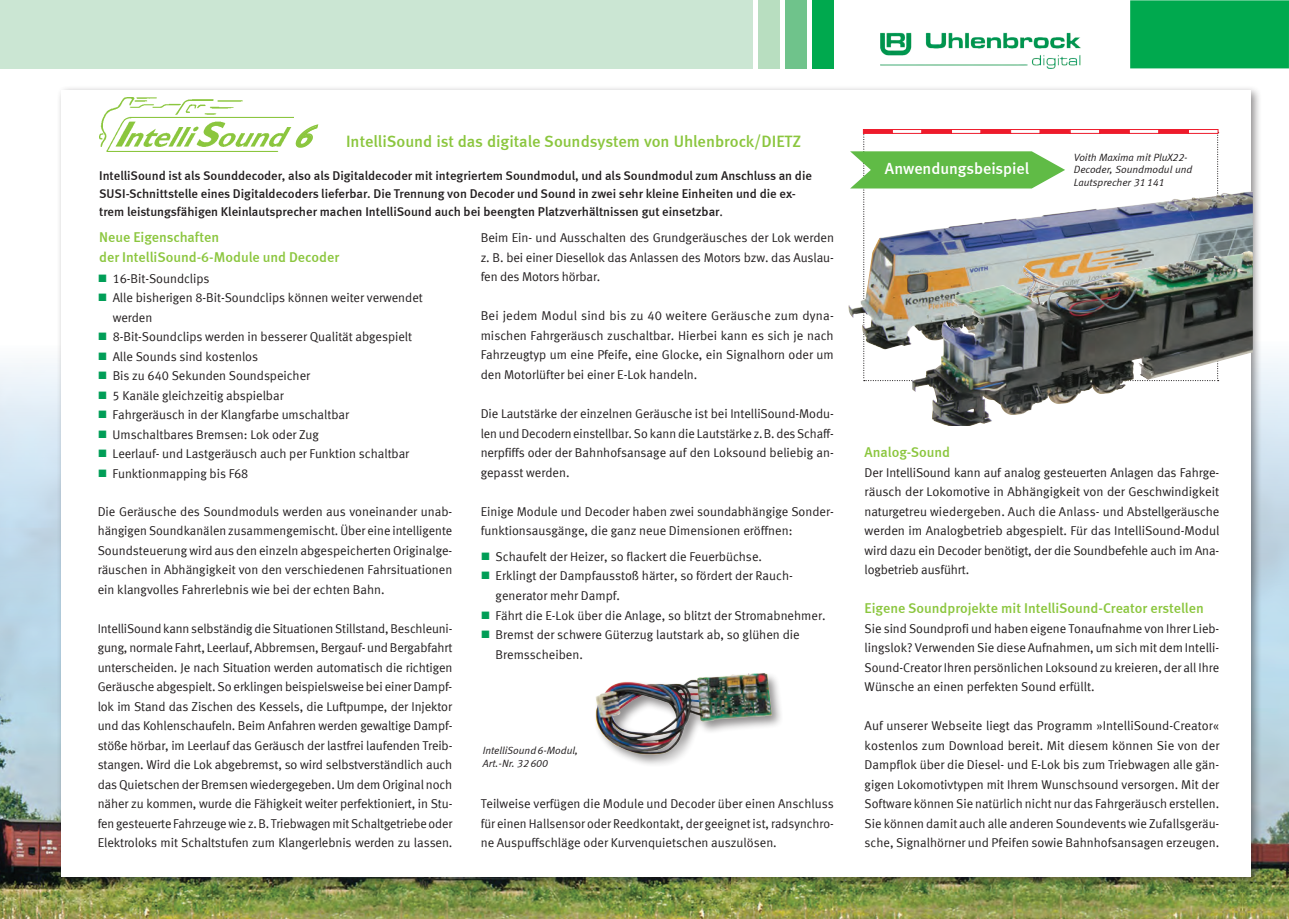
<style>
.page{position:relative;width:1289px;height:919px;background:#fff}
.page>*{position:absolute;margin:0;border:0;box-sizing:border-box;transform-origin:0 0}
.t1{font:16.5px "Meta Medium LF";color:#8bc63e}
.t2{font:16.2px "Meta Medium LF";color:#fff}
.t3{font:14.25px/19.5px "Meta Medium LF";color:#8bc63e}
.t4{font:12.75px/19.5px "Meta Normal LF";color:#231f20;text-align:justify}
.t5{font:500 12.75px/18px "Meta";color:#231f20}
.t6{font:italic 10.5px/12.6px "Meta Normal LF";color:#231f20}
.s1{font-style:italic;font-size:30px}
.s2{font-family:"Meta Normal LF";font-weight:400}
</style>
<div class="page">
<div style="left:812px;top:0;width:21px;height:68px;background:#00a94e"></div>
<div style="left:785px;top:0;width:22px;height:68px;background:#6fc38b"></div>
<div style="left:758px;top:0;width:21px;height:68px;background:#b8dec0"></div>
<img style="left:880px;top:33px;width:201px;height:35px">
<div style="left:1130px;top:0;width:158px;height:68px;background:#00a94e"></div>
<div style="left:13px;top:0;width:739px;height:68px;background:#cbe6d3"></div>
<img style="left:730px;top:358px;width:558px;height:560px">
<img style="left:424px;top:887px;width:306px;height:31px">
<img style="left:0;top:363px;width:424px;height:555px">
<div style="left:0;top:0;width:13px;height:68px;background:#cbe6d3"></div>
<div style="left:57px;top:85px;width:1204px;height:802px;background:#231f20;opacity:.5"></div>
<div style="left:62px;top:90px;width:1188px;height:786px;background:#fff"></div>
<div style="left:593px;top:671px;width:190px;height:97px;background:#231f20;opacity:.5"></div>
<img style="left:593px;top:671px;width:181px;height:86px">
<svg style="left:850px;top:132px;width:368px;height:249px"></svg>
<img style="left:848px;top:192px;width:398px;height:146px">
<img style="left:1014px;top:251px;width:234px;height:42px">
<div style="left:863px;top:129px;width:30px;height:5px;background:#ee1b2b;border:1px solid #ee1b2b"></div>
<svg style="left:892px;top:129px;width:29px;height:5px"></svg>
<div style="left:921px;top:129px;width:30px;height:5px;background:#ee1b2b;border:1px solid #ee1b2b"></div>
<svg style="left:951px;top:129px;width:29px;height:5px"></svg>
<div style="left:980px;top:129px;width:30px;height:5px;background:#ee1b2b;border:1px solid #ee1b2b"></div>
<svg style="left:1010px;top:129px;width:29px;height:5px"></svg>
<div style="left:1039px;top:129px;width:30px;height:5px;background:#ee1b2b;border:1px solid #ee1b2b"></div>
<svg style="left:1069px;top:129px;width:30px;height:5px"></svg>
<div style="left:1099px;top:129px;width:30px;height:5px;background:#ee1b2b;border:1px solid #ee1b2b"></div>
<svg style="left:1129px;top:129px;width:29px;height:5px"></svg>
<div style="left:1158px;top:129px;width:30px;height:5px;background:#ee1b2b;border:1px solid #ee1b2b"></div>
<svg style="left:1188px;top:129px;width:30px;height:5px"></svg>
<img style="left:99px;top:97px;width:194px;height:55px">
<p class="t1" style="left:292px;top:131px;width:510px"><span class="s1">6</span> IntelliSound ist das digitale Soundsystem von Uhlenbrock/DIETZ</p>
<p class="t5" style="left:99px;top:166px;width:714px">IntelliSound ist als Sounddecoder, also als Digitaldecoder mit integriertem Soundmodul, und als Soundmodul zum Anschluss an die<br>SUSI-Schnittstelle eines Digitaldecoders lieferbar. Die Trennung von Decoder und Sound in zwei sehr kleine Einheiten und die ex&shy;trem leistungsfähigen Kleinlautsprecher machen IntelliSound auch bei beengten Platzverhältnissen gut einsetzbar<span class="s2">.</span></p>
<p class="t3" style="left:99px;top:227px;width:242px">Neue Eigenschaften<br>der IntelliSound-6-Module und Decoder</p>
<p class="t4" style="left:480px;top:228px;width:355px">Beim Ein- und Ausschalten des Grundgeräusches der Lok werden z. B. bei einer Diesellok das Anlassen des Motors bzw. das Auslau&shy;fen des Motors hörbar.</p>
<p class="t4" style="left:480px;top:306px;width:354px">Bei jedem Modul sind bis zu 40 weitere Geräusche zum dyna&shy;mischen Fahrgeräusch zuschaltbar. Hierbei kann es sich je nach Fahrzeugtyp um eine Pfeife, eine Glocke, ein Signalhorn oder um den Motorlüfter bei einer E-Lok handeln.</p>
<p class="t4" style="left:480px;top:403px;width:354px">Die Lautstärke der einzelnen Geräusche ist bei IntelliSound-Modu&shy;len und Decodern einstellbar. So kann die Lautstärke z.B. des Schaff&shy;nerpfiffs oder der Bahnhofsansage auf den Loksound beliebig an&shy;gepasst werden.</p>
<p class="t4" style="left:480px;top:501px;width:354px">Einige Module und Decoder haben zwei soundabhängige Sonder&shy;funktionsausgänge, die ganz neue Dimensionen eröffnen:</p>
<p class="t4" style="left:495px;top:546px;width:331px;text-align:left">Schaufelt der Heizer, so flackert die Feuerbüchse.<br>Erklingt der Dampfausstoß härter, so fördert der Rauch&shy;generator mehr Dampf.<br>Fährt die E-Lok über die Anlage, so blitzt der Stromabnehmer.<br>Bremst der schwere Güterzug lautstark ab, so glühen die Bremsscheiben.</p>
<p class="t4" style="left:113px;top:268px;width:312px;text-align:left">16-Bit-Soundclips<br>Alle bisherigen 8-Bit-Soundclips können weiter verwendet werden<br>8-Bit-Soundclips werden in besserer Qualität abgespielt Alle Sounds sind kostenlos<br>Bis zu 640 Sekunden Soundspeicher<br>5 Kanäle gleichzeitig abspielbar<br>Fahrgeräusch in der Klangfarbe umschaltbar Umschaltbares Bremsen: Lok oder Zug<br>Leerlauf- und Lastgeräusch auch per Funktion schaltbar Funktionmapping bis F68</p>
<p class="t4" style="left:98px;top:501px;width:356px">Die Geräusche des Soundmoduls werden aus voneinander unab&shy;hängigen Soundkanälen zusammengemischt. Über eine intelligente Soundsteuerung wird aus den einzeln abgespeicherten Originalge&shy;räuschen in Abhängigkeit von den verschiedenen Fahrsituationen ein klangvolles Fahrerlebnis wie bei der echten Bahn.</p>
<p class="t4" style="left:98px;top:618px;width:356px">IntelliSound kann selbständig die Situationen Stillstand, Beschleuni&shy;gung, normale Fahrt, Leerlauf, Abbremsen, Bergauf- und Bergabfahrt unterscheiden. Je nach Situation werden automatisch die richtigen Geräusche abgespielt. So erklingen beispielsweise bei einer Dampf&shy;lok im Stand das Zischen des Kessels, die Luftpumpe, der Injektor und das Kohlenschaufeln. Beim Anfahren werden gewaltige Dampf&shy;stöße hörbar, im Leerlauf das Geräusch der lastfrei laufenden Treib&shy;stangen. Wird die Lok abgebremst, so wird selbstverständlich auch das Quietschen der Bremsen wiedergegeben. Um dem Original noch näher zu kommen, wurde die Fähigkeit weiter perfektioniert, in Stu&shy;fen gesteuerte Fahrzeuge wie z.B. Triebwagen mit Schaltgetriebe oder Elektroloks mit Schaltstufen zum Klangerlebnis werden zu lassen.</p>
<p class="t6" style="left:483px;top:744px;width:97px">IntelliSound6-Modul,<br>Art.-Nr. 32600</p>
<p class="t4" style="left:480px;top:793px;width:354px">Teilweise verfügen die Module und Decoder über einen Anschluss für einen Hallsensor oder Reedkontakt, der geeignet ist, radsynchro&shy;ne Auspuffschläge oder Kurvenquietschen auszulösen.</p>
<p class="t2" style="left:885px;top:159px;width:146px">Anwendungsbeispiel</p>
<p class="t6" style="left:1073px;top:151px;width:120px">Voith Maxima mit PluX22-<br>Decoder, Soundmodul und<br>Lautsprecher 31141</p>
<p class="t3" style="left:864px;top:442px;width:87px">Analog-Sound</p>
<p class="t4" style="left:864px;top:462px;width:356px">Der IntelliSound kann auf analog gesteuerten Anlagen das Fahrge&shy;räusch der Lokomotive in Abhängigkeit von der Geschwindigkeit naturgetreu wiedergeben. Auch die Anlass- und Abstellgeräusche werden im Analogbetrieb abgespielt. Für das IntelliSound-Modul wird dazu ein Decoder benötigt, der die Soundbefehle auch im Ana&shy;logbetrieb ausführt.</p>
<p class="t3" style="left:864px;top:598px;width:341px">Eigene Soundprojekte mit IntelliSound-Creator erstellen</p>
<p class="t4" style="left:864px;top:618px;width:356px">Sie sind Soundprofi und haben eigene Tonaufnahme von Ihrer Lieb&shy;lingslok? Verwenden Sie diese Aufnahmen, um sich mit dem Intelli-Sound-Creator Ihren persönlichen Loksound zu kreieren, der all Ihre Wünsche an einen perfekten Sound erfüllt.</p>
<p class="t4" style="left:864px;top:715px;width:356px">Auf unserer Webseite liegt das Programm »IntelliSound-Creator« kostenlos zum Download bereit. Mit diesem können Sie von der Dampflok über die Diesel- und E-Lok bis zum Triebwagen alle gän&shy;gigen Lokomotivtypen mit Ihrem Wunschsound versorgen. Mit der Software können Sie natürlich nicht nur das Fahrgeräusch erstellen.<br>Sie können damit auch alle anderen Soundevents wie Zufallsgeräu&shy;sche, Signalhörner und Pfeifen sowie Bahnhofsansagen erzeugen.</p>
</div>
